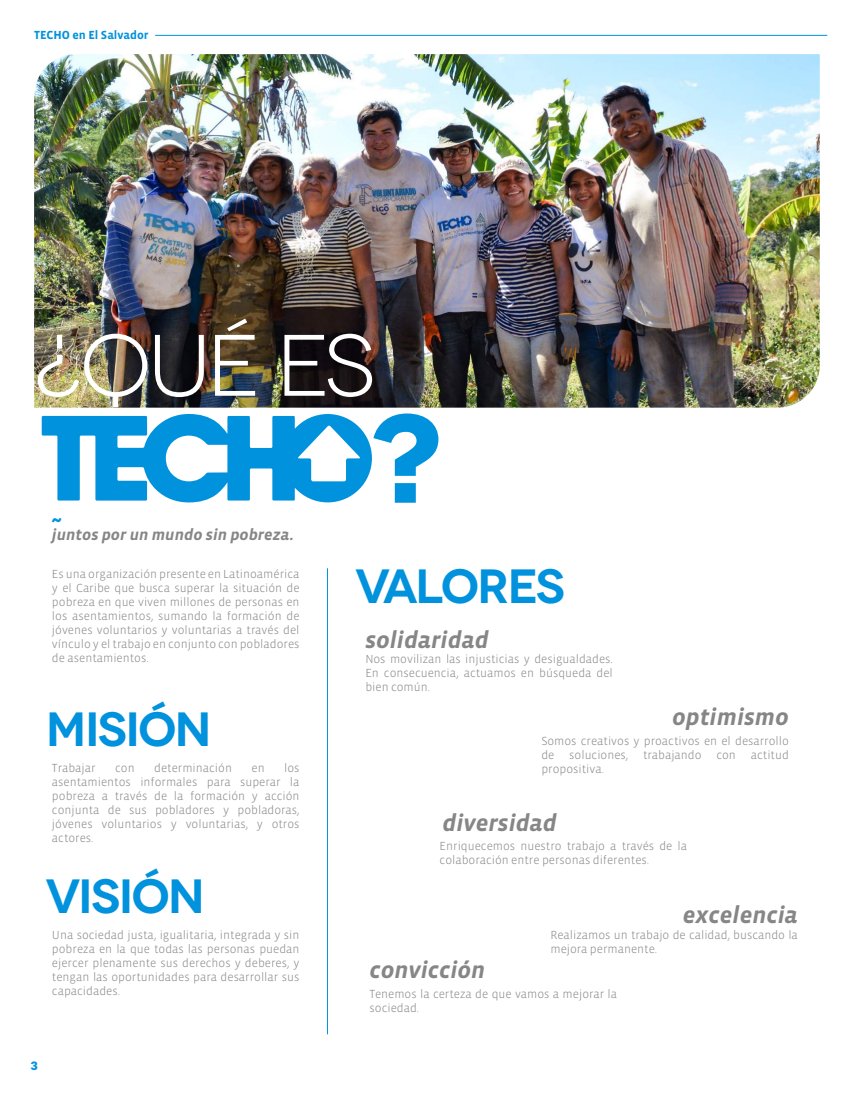
<style>
.page{position:relative;width:850px;height:1100px;background:#fff}
.page>*{position:absolute;margin:0;border:0;box-sizing:border-box;transform-origin:0 0}
.t1{font:600 48px "Novecentowide";letter-spacing:-.04em;color:#0092dd}
.t2{font:italic 700 24px "Vista Sans";color:#868686}
.t3{font:italic 700 20px "Vista Sans";color:#0092dd}
.t4{font:italic 700 16px "Vista Sans";color:#868686}
.t5{font:300 12px/14px "Vista Sans";color:#868686;text-align:justify}
.t6{font:700 12px "Vista Sans";color:#0092dd}
.t7{font:700 12px "Novecentowide";color:#0092dd}
</style>
<div class="page">
<hr style="left:156px;top:35px;width:671px;height:1px;background:#0092dd">
<img style="left:34px;top:54px;width:786px;height:354px">
<img style="left:38px;top:334px;width:109px;height:73px">
<svg style="left:155px;top:335px;width:49px;height:62px"></svg>
<svg style="left:215px;top:319px;width:40px;height:77px"></svg>
<svg style="left:284px;top:334px;width:88px;height:63px"></svg>
<svg style="left:42px;top:414px;width:396px;height:89px"></svg>
<hr style="left:327px;top:569px;width:1px;height:465px;background:#0092dd">
<p class="t6" style="left:34px;top:29px;width:116px">TECHO en El Salvador</p>
<h3 class="t3" style="left:52px;top:509px;width:11px">~</h3>
<h3 class="t4" style="left:52px;top:526px;width:243px">juntos por un mundo sin pobreza.</h3>
<p class="t5" style="left:52px;top:567px;width:249px">Es una organización presente en Latinoamérica y el Caribe que busca superar la situación de pobreza en que viven millones de personas en los asentamientos, sumando la formación de jóvenes voluntarios y voluntarias a través del vínculo y el trabajo en conjunto con pobladores de asentamientos.</p>
<h1 class="t1" style="left:46px;top:700px;width:167px">MISIÓN</h1>
<p class="t5" style="left:52px;top:761px;width:249px;text-indent:232px">los asentamientos informales para superar la pobreza a través de la formación y acción conjunta de sus pobladores y pobladoras, jóvenes voluntarios y voluntarias, y otros actores.</p>
<p class="t5" style="left:52px;top:761px;width:45px">Trabajar</p>
<p class="t5" style="left:115px;top:761px;width:21px">con</p>
<p class="t5" style="left:154px;top:761px;width:79px">determinación</p>
<p class="t5" style="left:251px;top:761px;width:15px">en</p>
<h1 class="t1" style="left:46px;top:867px;width:161px">VISIÓN</h1>
<p class="t5" style="left:52px;top:928px;width:249px">Una sociedad justa, igualitaria, integrada y sin pobreza en la que todas las personas puedan ejercer plenamente sus derechos y deberes, y tengan las oportunidades para desarrollar sus capacidades.</p>
<p class="t7" style="left:30px;top:1059px;width:9px">3</p>
<h1 class="t1" style="left:355px;top:557px;width:211px">VALORES</h1>
<h2 class="t2" style="left:365px;top:628px;width:125px">solidaridad</h2>
<p class="t5" style="left:365px;top:653px;width:249px">Nos movilizan las injusticias y desigualdades.<br>En consecuencia, actuamos en búsqueda del bien común.</p>
<h2 class="t2" style="left:672px;top:704px;width:118px">optimismo</h2>
<p class="t5" style="left:541px;top:734px;width:249px">Somos creativos y proactivos en el desarrollo de soluciones, trabajando con actitud propositiva.</p>
<h2 class="t2" style="left:442px;top:811px;width:116px">diversidad</h2>
<p class="t5" style="left:440px;top:839px;width:249px">Enriquecemos nuestro trabajo a través de la colaboración entre personas diferentes.</p>
<h2 class="t2" style="left:683px;top:903px;width:116px">excelencia</h2>
<p class="t5" style="left:550px;top:928px;width:249px">Realizamos un trabajo de calidad, buscando la mejora permanente.</p>
<p class="t5" style="left:370px;top:987px;width:249px">Tenemos la certeza de que vamos a mejorar la sociedad.</p>
<h2 class="t2" style="left:370px;top:958px;width:117px">convicción</h2>
</div>
